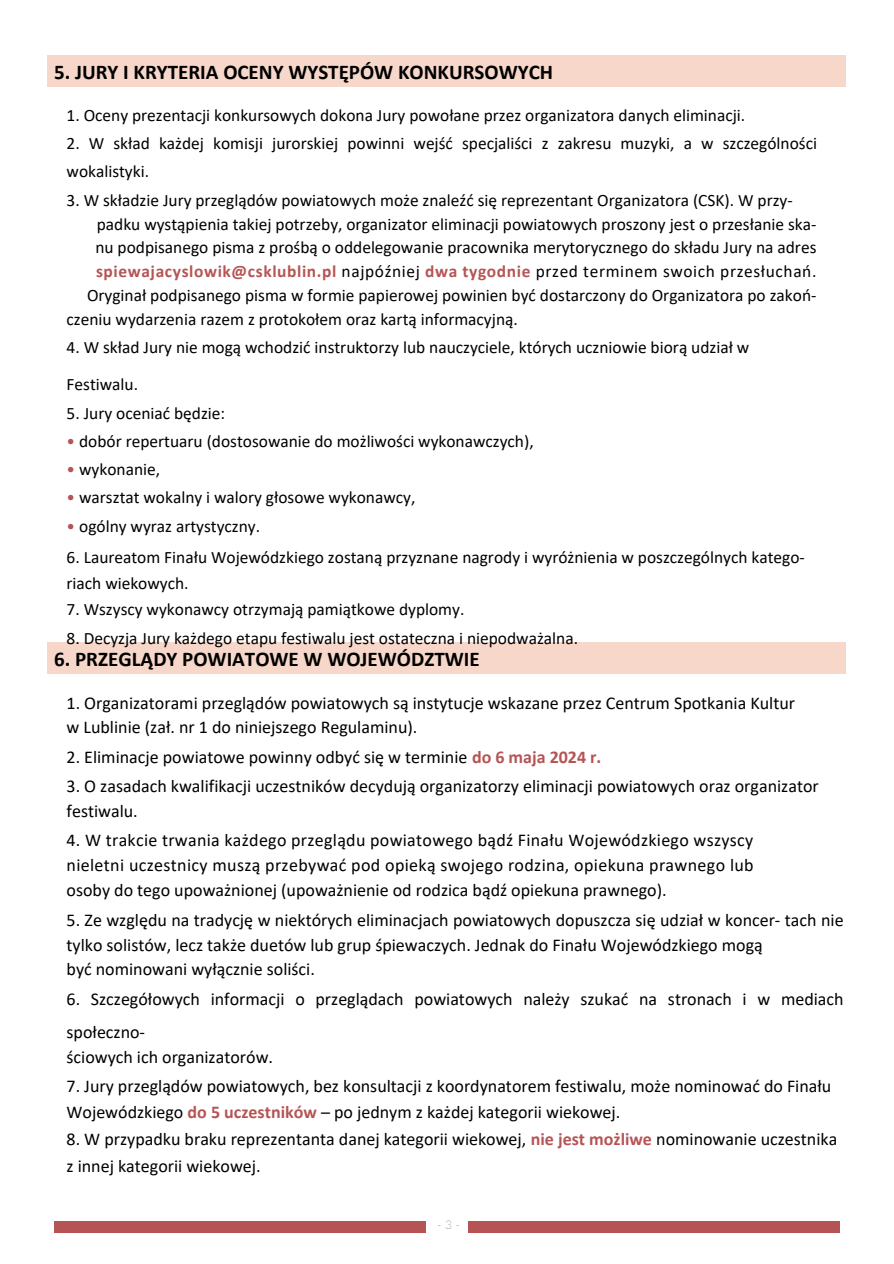
<style>
.page{position:relative;width:894px;height:1264px;background:#fff}
.page>*{position:absolute;margin:0;border:0;box-sizing:border-box;transform-origin:0 0}
.t1{font:700 21px "Calibri";color:#000}
.t2{font:18px/24.8px "Calibri";color:#000}
.t3{font:17.4px/28.2px "Calibri";color:#000}
.t4{font:17.4px "Calibri";letter-spacing:.035em;color:#000}
.s1{font-weight:700;color:#b65455}
.s2{color:#b65455}
</style>
<div class="page">
<div style="left:54px;top:1221px;width:371px;height:11px;background:#b65455"></div>
<div style="left:48px;top:55px;width:797px;height:32px;background:#f6d7ca"></div>
<div style="left:48px;top:642px;width:797px;height:32px;background:#f6d7ca"></div>
<div style="left:468px;top:1221px;width:371px;height:11px;background:#b65455"></div>
<h1 class="t1" style="left:54px;top:63px;width:500px">5. JURY I KRYTERIA OCENY WYSTĘPÓW KONKURSOWYCH</h1>
<h2 class="t3" style="left:67px;top:102px;width:680px">1. Oceny prezentacji konkursowych dokona Jury powołane przez organizatora danych eliminacji.</h2>
<h2 class="t3" style="left:67px;top:131px;width:751px">2. W skład każdej komisji jurorskiej powinni wejść specjaliści z zakresu muzyki, a w szczególności wokalistyki.</h2>
<h2 class="t3" style="left:67px;top:187px;width:727px">3. W składzie Jury przeglądów powiatowych może znaleźć się reprezentant Organizatora (CSK). W przy-</h2>
<h2 class="t3" style="left:97px;top:211px;width:721px">padku wystąpienia takiej potrzeby, organizator eliminacji powiatowych proszony jest o przesłanie ska-</h2>
<h2 class="t3" style="left:95px;top:235px;width:722px">nu podpisanego pisma z prośbą o oddelegowanie pracownika merytorycznego do składu Jury na adres</h2>
<h2 class="t4" style="left:96px;top:264px;width:721px"><span class="s1">spiewajacyslowik@csklublin.pl</span> najpóźniej <span class="s1">dwa tygodnie</span> przed terminem swoich przesłuchań.</h2>
<h2 class="t3" style="left:87px;top:283px;width:730px">Oryginał podpisanego pisma w formie papierowej powinien być dostarczony do Organizatora po zakoń-</h2>
<h2 class="t3" style="left:67px;top:307px;width:452px">czeniu wydarzenia razem z protokołem oraz kartą informacyjną.</h2>
<h2 class="t3" style="left:67px;top:330px;width:684px;line-height:36.9px">4. W skład Jury nie mogą wchodzić instruktorzy lub nauczyciele, których uczniowie biorą udział w<br>Festiwalu.</h2>
<h2 class="t3" style="left:67px;top:400px;width:160px">5. Jury oceniać będzie:</h2>
<h2 class="t3" style="left:67px;top:428px;width:468px"><span class="s2">•</span> dobór repertuaru (dostosowanie do możliwości wykonawczych),</h2>
<h2 class="t3" style="left:67px;top:457px;width:95px"><span class="s2">•</span> wykonanie,</h2>
<h2 class="t3" style="left:67px;top:485px;width:350px"><span class="s2">•</span> warsztat wokalny i walory głosowe wykonawcy,</h2>
<h2 class="t3" style="left:67px;top:513px;width:195px"><span class="s2">•</span> ogólny wyraz artystyczny.</h2>
<h2 class="t3" style="left:67px;top:546px;width:739px;line-height:26.1px">6. Laureatom Finału Wojewódzkiego zostaną przyznane nagrody i wyróżnienia w poszczególnych katego&shy;riach wiekowych.</h2>
<h2 class="t3" style="left:67px;top:597px;width:399px">7. Wszyscy wykonawcy otrzymają pamiątkowe dyplomy.</h2>
<h2 class="t3" style="left:67px;top:625px;width:513px">8. Decyzja Jury każdego etapu festiwalu jest ostateczna i niepodważalna.</h2>
<h2 class="t1" style="left:54px;top:650px;width:427px">6. PRZEGLĄDY POWIATOWE W WOJEWÓDZTWIE</h2>
<p class="t2" style="left:67px;top:691px;width:729px">1. Organizatorami przeglądów powiatowych są instytucje wskazane przez Centrum Spotkania Kultur w Lublinie (zał. nr 1 do niniejszego Regulaminu).</p>
<p class="t2" style="left:67px;top:745px;width:536px">2. Eliminacje powiatowe powinny odbyć się w terminie <span class="s1">do 6 maja 2024 r.</span></p>
<p class="t2" style="left:67px;top:775px;width:753px">3. O zasadach kwalifikacji uczestników decydują organizatorzy eliminacji powiatowych oraz organizator festiwalu.</p>
<p class="t2" style="left:67px;top:828px;width:688px;line-height:25.3px;text-align:justify">4. W trakcie trwania każdego przeglądu powiatowego bądź Finału Wojewódzkiego wszyscy nieletni uczestnicy muszą przebywać pod opieką swojego rodzina, opiekuna prawnego lub osoby do tego upoważnionej (upoważnienie od rodzica bądź opiekuna prawnego).</p>
<p class="t2" style="left:67px;top:908px;width:778px">5. Ze względu na tradycję w niektórych eliminacjach powiatowych dopuszcza się udział w koncer- tach nie tylko solistów, lecz także duetów lub grup śpiewaczych. Jednak do Finału Wojewódzkiego mogą<br>być nominowani wyłącznie soliści.</p>
<p class="t2" style="left:67px;top:983px;width:778px;line-height:33.8px">6. Szczegółowych informacji o przeglądach powiatowych należy szukać na stronach i w mediach społeczno-</p>
<p class="t2" style="left:67px;top:1046px;width:208px">ściowych ich organizatorów.</p>
<p class="t2" style="left:67px;top:1074px;width:766px;line-height:25.8px">7. Jury przeglądów powiatowych, bez konsultacji z koordynatorem festiwalu, może nominować do Finału<br>Wojewódzkiego <span class="s1">do 5 uczestników</span> – po jednym z każdej kategorii wiekowej.</p>
<p class="t2" style="left:67px;top:1127px;width:772px;line-height:27px">8. W przypadku braku reprezentanta danej kategorii wiekowej, <span class="s1">nie jest możliwe</span> nominowanie uczestnika z innej kategorii wiekowej.</p>
</div>
